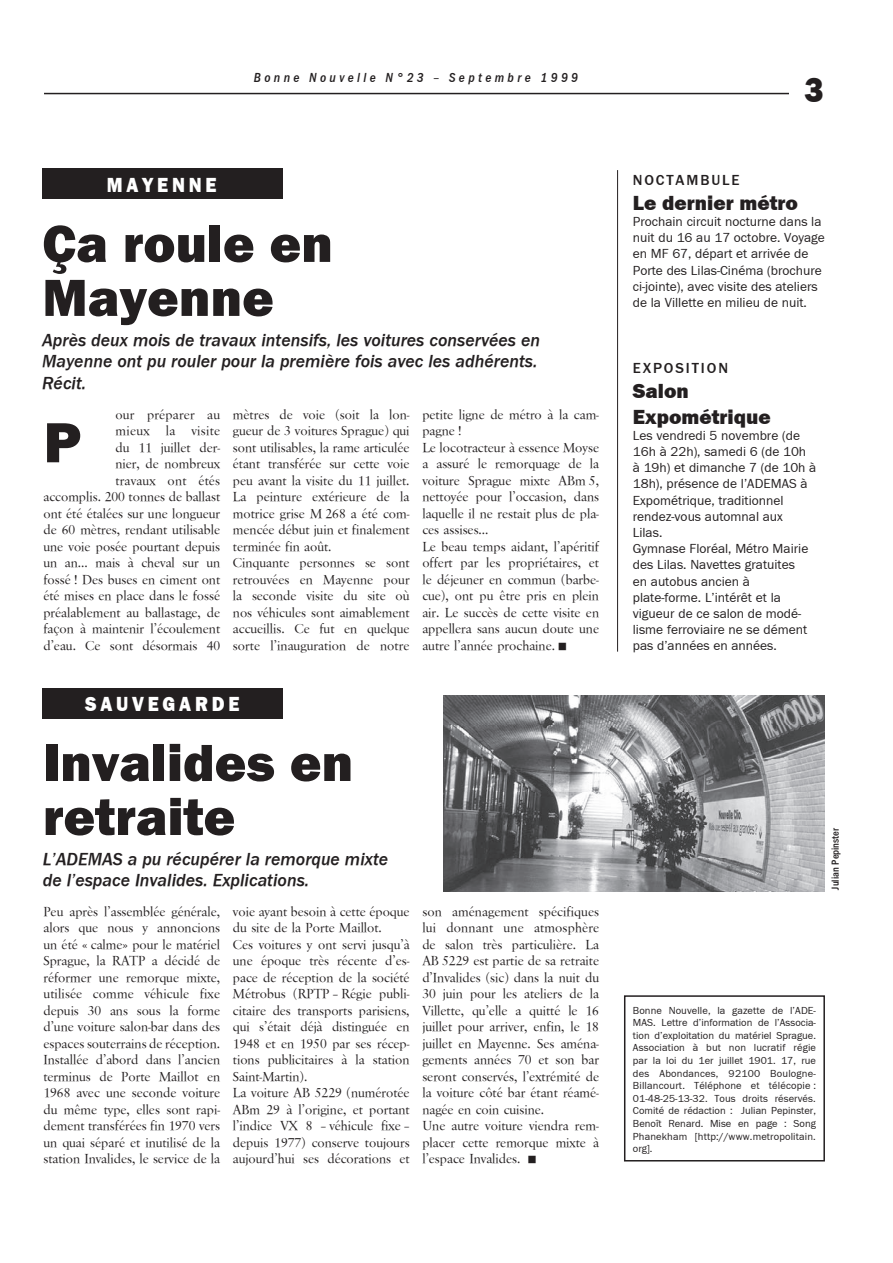
<style>
.page{position:relative;width:893px;height:1263px;background:#fff}
.page>*{position:absolute;margin:0;border:0;box-sizing:border-box;transform-origin:0 0}
.t1{font:58.5px "Franklin Gothic H Heavy";color:#231f20}
.t2{font:54px/54px "Franklin Gothic H Heavy";color:#231f20}
.t3{font:36px "Franklin Gothic H Heavy";color:#231f20;scale:.9 1}
.t4{font:21px/25.2px "Franklin Gothic H Heavy";color:#231f20}
.t5{font:21px "Franklin Gothic H Heavy";letter-spacing:.2em;color:#fff;scale:.9 1}
.t6{font:italic 700 18px/21.6px "Franklin Gothic";color:#231f20}
.t7{font:700 15px "Franklin Gothic";letter-spacing:.125em;color:#231f20}
.t8{font:13.5px/16.5px "Savoy";color:#231f20}
.t9{font:13.5px/16.2px "Franklin Gothic";color:#231f20}
.t10{font:italic 700 13.5px "Franklin Gothic Cond";letter-spacing:.25em;color:#231f20}
.t11{font:10.5px/12.6px "Franklin Gothic";letter-spacing:.01em;color:#231f20;text-align:justify}
.t12{font:700 10.5px "Franklin Gothic Cond";color:#231f20}
</style>
<div class="page">
<hr style="left:617px;top:170px;width:1px;height:482px;background:#231f20">
<div style="left:42px;top:169px;width:240px;height:30px;background:#231f20"></div>
<div style="left:43px;top:688px;width:240px;height:30px;background:#231f20"></div>
<hr style="left:44px;top:93px;width:781px;height:1px;background:#231f20">
<div style="left:789px;top:68px;width:36px;height:51px;background:#fff"></div>
<div style="left:624px;top:995px;width:201px;height:166px;border:2px solid #231f20"></div>
<img style="left:444px;top:695px;width:381px;height:196px">
<p class="t10" style="left:254px;top:70px;width:326px">Bonne Nouvelle N°23 – Septembre 1999</p>
<p class="t3" style="left:804px;top:70px;width:23px">3</p>
<p class="t5" style="left:107px;top:173px;width:123px">MAYENNE</p>
<p class="t2" style="left:42px;top:217px;width:292px">Ça roule en<br>Mayenne</p>
<p class="t6" style="left:42px;top:329px;width:499px">Après deux mois de travaux intensifs, les voitures conservées en<br>Mayenne ont pu rouler pour la première fois avec les adhérents.<br>Récit.</p>
<p class="t8" style="left:43px;top:406px;width:178px;text-align:right">our préparer au<br>mieux la visite<br>du 11 juillet der-<br>nier, de nombreux<br>travaux ont étés<br>accomplis. 200 tonnes de ballast ont été étalées sur une longueur de 60 mètres, rendant utilisable une voie posée pourtant depuis un an… mais à cheval sur un fossé ! Des buses en ciment ont été mises en place dans le fossé préalablement au ballastage, de façon à maintenir l’écoulement d’eau. Ce sont désormais 40</p>
<p class="t8" style="left:233px;top:406px;width:178px">mètres de voie (soit la lon&shy;gueur de 3 voitures Sprague) qui sont utilisables, la rame articulée étant transférée sur cette voie peu avant la visite du 11 juillet.<br>La peinture extérieure de la motrice grise M 268 a été com&shy;mencée début juin et finalement terminée fin août.<br>Cinquante personnes se sont retrouvées en Mayenne pour la seconde visite du site où nos véhicules sont aimablement accueillis. Ce fut en quelque sorte l’inauguration de notre</p>
<p class="t8" style="left:422px;top:406px;width:178px">petite ligne de métro à la cam&shy;pagne !<br>Le locotracteur à essence Moyse a assuré le remorquage de la voiture Sprague mixte ABm 5, nettoyée pour l’occasion, dans laquelle il ne restait plus de pla&shy;ces assises…<br>Le beau temps aidant, l’apéritif offert par les propriétaires, et le déjeuner en commun (barbe&shy;cue), ont pu être pris en plein air. Le succès de cette visite en appellera sans aucun doute une autre l’année prochaine. ■</p>
<p class="t1" style="left:44px;top:409px;width:39px">P</p>
<p class="t5" style="left:85px;top:692px;width:173px">SAUVEGARDE</p>
<p class="t2" style="left:43px;top:736px;width:312px">Invalides en retraite</p>
<p class="t6" style="left:43px;top:848px;width:347px">L’ADEMAS a pu récupérer la remorque mixte de l’espace Invalides. Explications.</p>
<p class="t8" style="left:43px;top:903px;width:178px;text-align:justify">Peu après l’assemblée générale, alors que nous y annoncions un été « calme» pour le matériel Sprague, la RATP a décidé de réformer une remorque mixte, utilisée comme véhicule fixe depuis 30 ans sous la forme d’une voiture salon-bar dans des espaces souterrains de réception.<br>Installée d’abord dans l’ancien terminus de Porte Maillot en 1968 avec une seconde voiture du même type, elles sont rapi&shy;dement transférées fin 1970 vers un quai séparé et inutilisé de la station Invalides, le service de la</p>
<p class="t8" style="left:233px;top:903px;width:178px">voie ayant besoin à cette époque du site de la Porte Maillot.<br>Ces voitures y ont servi jusqu’à une époque très récente d’es&shy;pace de réception de la société<br>Métrobus (RPTP – Régie publi&shy;citaire des transports parisiens, qui s’était déjà distinguée en<br>1948 et en 1950 par ses récep&shy;tions publicitaires à la station<br>Saint-Martin).<br>La voiture AB 5229 (numérotée<br>ABm 29 à l’origine, et portant l’indice VX 8 – véhicule fixe – depuis 1977) conserve toujours aujourd’hui ses décorations et</p>
<p class="t8" style="left:422px;top:903px;width:178px">son aménagement spécifiques lui donnant une atmosphère de salon très particulière. La<br>AB 5229 est partie de sa retraite d’Invalides (sic) dans la nuit du<br>30 juin pour les ateliers de la<br>Villette, qu’elle a quitté le 16 juillet pour arriver, enfin, le 18 juillet en Mayenne. Ses aména&shy;gements années 70 et son bar seront conservés, l’extrémité de la voiture côté bar étant réamé&shy;nagée en coin cuisine.<br>Une autre voiture viendra rem&shy;placer cette remorque mixte à l’espace Invalides. ■</p>
<p class="t7" style="left:633px;top:171px;width:108px">NOCTAMBULE</p>
<p class="t4" style="left:633px;top:190px;width:167px">Le dernier métro</p>
<p class="t9" style="left:633px;top:214px;width:194px">Prochain circuit nocturne dans la nuit du 16 au 17 octobre. Voyage en MF 67, départ et arrivée de<br>Porte des Lilas-Cinéma (brochure ci-jointe), avec visite des ateliers de la Villette en milieu de nuit.</p>
<p class="t7" style="left:633px;top:360px;width:97px">EXPOSITION</p>
<p class="t4" style="left:633px;top:379px;width:139px">Salon<br>Expométrique</p>
<p class="t9" style="left:633px;top:427px;width:185px">Les vendredi 5 novembre (de<br>16h à 22h), samedi 6 (de 10h à 19h) et dimanche 7 (de 10h à<br>18h), présence de l’ADEMAS à<br>Expométrique, traditionnel rendez-vous automnal aux<br>Lilas.<br>Gymnase Floréal, Métro Mairie des Lilas. Navettes gratuites<br>en autobus ancien à plate-forme. L’intérêt et la vigueur de ce salon de modé&shy;lisme ferroviaire ne se dément pas d’années en années.</p>
<p class="t12" style="left:829px;top:889px;width:63px;rotate:-90deg">Julian Pepinster</p>
<p class="t11" style="left:633px;top:1004px;width:185px">Bonne Nouvelle, la gazette de l’ADE-MAS. Lettre d’information de l’Associa&shy;tion d’exploitation du matériel Sprague.<br>Association à but non lucratif régie par la loi du 1er juillet 1901. 17, rue des Abondances, 92100 Boulogne-Billancourt. Téléphone et télécopie :<br>01-48-25-13-32. Tous droits réservés.<br>Comité de rédaction : Julian Pepinster, Benoît Renard. Mise en page : Song Phanekham [http://www.metropolitain. org].</p>
</div>
